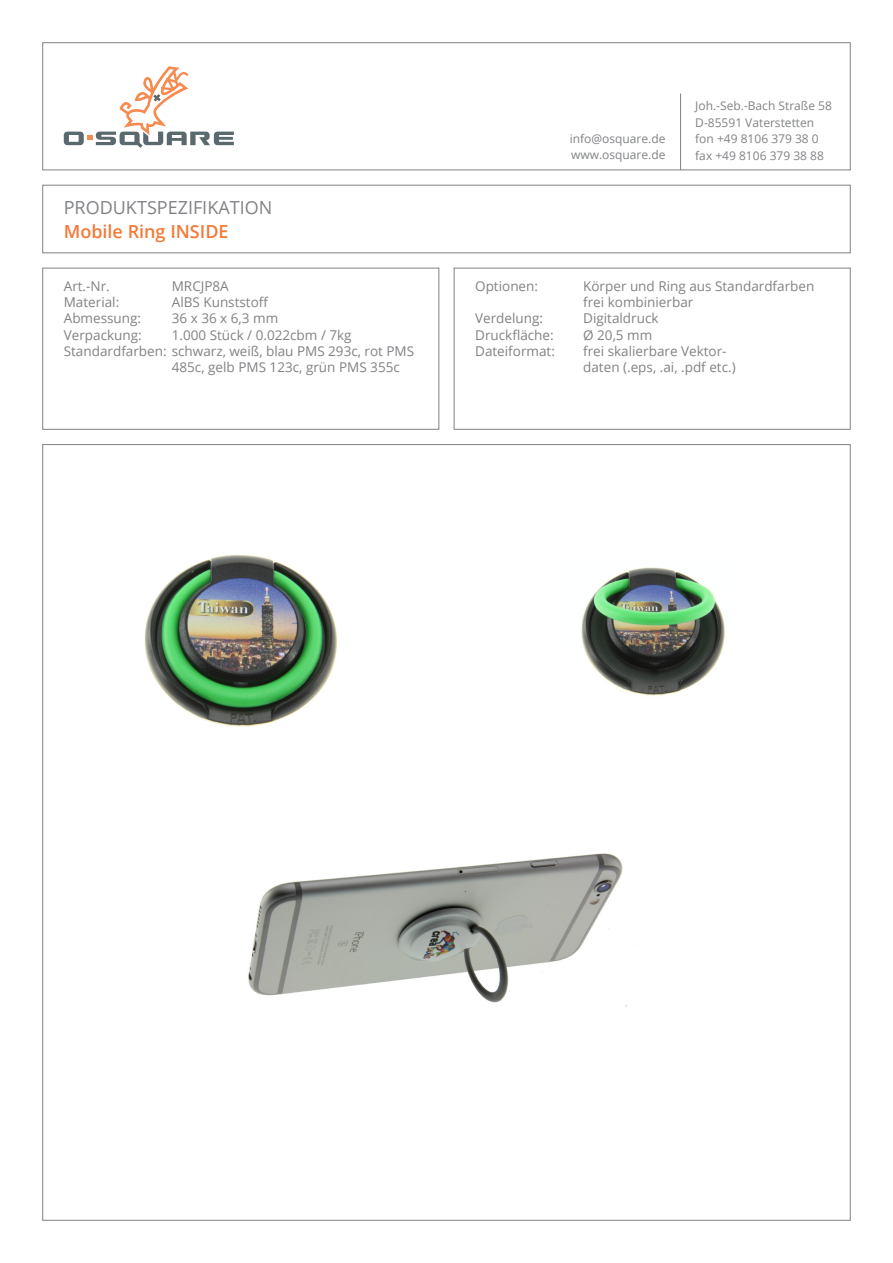
<style>
.page{position:relative;width:893px;height:1263px;background:#fff}
.page>*{position:absolute;margin:0;border:0;box-sizing:border-box;transform-origin:0 0}
.t1{font:18px "Open Sans";color:#808285}
.t2{font:600 18px "Open Sans";color:#f37937}
.t3{font:13.5px/16.2px "Open Sans";color:#808285}
.t4{font:12px/16.5px "Open Sans";color:#808285}
</style>
<div class="page">
<div style="left:43px;top:185px;width:807px;height:68px;border:1px solid #808285"></div>
<div style="left:43px;top:43px;width:807px;height:127px;border:1px solid #808285"></div>
<hr style="left:680px;top:94px;width:1px;height:76px;background:#808285">
<svg style="left:64px;top:66px;width:170px;height:82px"></svg>
<div style="left:454px;top:268px;width:396px;height:161px;border:1px solid #808285"></div>
<div style="left:43px;top:268px;width:396px;height:161px;border:1px solid #808285"></div>
<img style="left:248px;top:853px;width:379px;height:154px">
<img style="left:581px;top:567px;width:144px;height:129px">
<img style="left:144px;top:554px;width:194px;height:173px">
<h1 class="t1" style="left:64px;top:195px;width:210px">PRODUKTSPEZIFIKATION</h1>
<h1 class="t2" style="left:64px;top:219px;width:166px">Mobile Ring INSIDE</h1>
<p class="t3" style="left:64px;top:278px;width:48px">Art.-Nr.</p>
<p class="t3" style="left:172px;top:278px;width:59px">MRCJP8A</p>
<p class="t3" style="left:64px;top:294px;width:57px">Material:</p>
<p class="t3" style="left:172px;top:294px;width:98px">AlBS Kunststoff</p>
<p class="t3" style="left:64px;top:310px;width:79px">Abmessung:</p>
<p class="t3" style="left:172px;top:310px;width:108px">36 x 36 x 6,3 mm</p>
<p class="t3" style="left:64px;top:326px;width:79px">Verpackung:</p>
<p class="t3" style="left:172px;top:326px;width:181px">1.000 Stück / 0.022cbm / 7kg</p>
<p class="t3" style="left:64px;top:342px;width:352px">Standardfarben: schwarz, weiß, blau PMS 293c, rot PMS</p>
<p class="t3" style="left:172px;top:359px;width:230px">485c, gelb PMS 123c, grün PMS 355c</p>
<p class="t4" style="left:570px;top:130px;width:97px">info@osquare.de www.osquare.de</p>
<p class="t4" style="left:695px;top:97px;width:138px">Joh.-Seb.-Bach Straße 58<br>D-85591 Vaterstetten fon +49 8106 379 38 0 fax +49 8106 379 38 88</p>
<p class="t3" style="left:475px;top:278px;width:64px">Optionen:</p>
<p class="t3" style="left:583px;top:278px;width:233px">Körper und Ring aus Standardfarben frei kombinierbar</p>
<p class="t3" style="left:475px;top:310px;width:69px">Verdelung:</p>
<p class="t3" style="left:583px;top:310px;width:77px">Digitaldruck</p>
<p class="t3" style="left:475px;top:326px;width:80px">Druckfläche:</p>
<p class="t3" style="left:583px;top:326px;width:71px">Ø 20,5 mm</p>
<p class="t3" style="left:475px;top:342px;width:81px">Dateiformat:</p>
<p class="t3" style="left:583px;top:342px;width:154px">frei skalierbare Vektor&shy;daten (.eps, .ai, .pdf etc.)</p>
</div>
